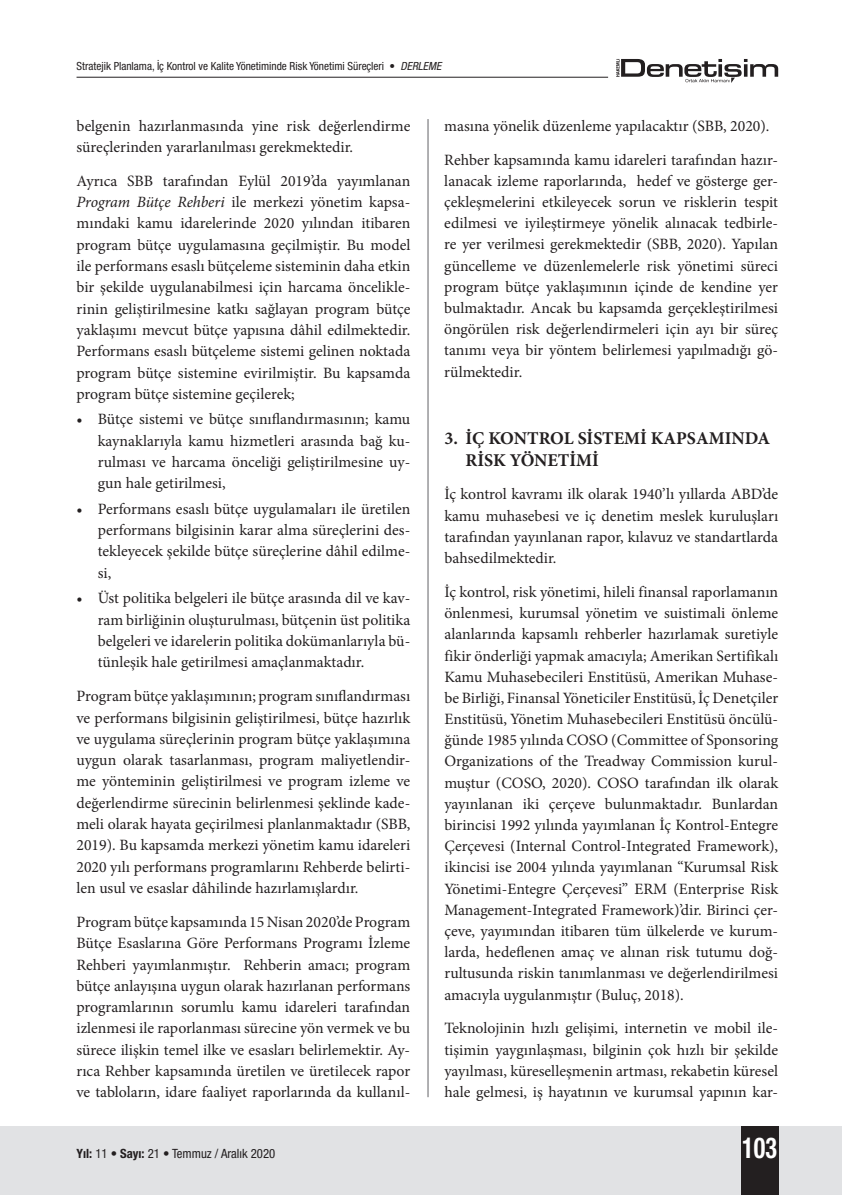
<style>
.page{position:relative;width:842px;height:1195px;background:#fff}
.page>*{position:absolute;margin:0;border:0;box-sizing:border-box;transform-origin:0 0}
.t1{font:700 condensed 28.8px "Helvetica Neue LT Pro";color:#fff;scale:.83 1}
.t2{font:700 18px/21.1px "Minion Pro";color:#231f20}
.t3{font:15.75px/21.3px "Minion Pro";color:#231f20;text-align:justify}
.t4{font:condensed 12.75px "Helvetica Neue LT Pro";color:#231f20}
.t5{font:condensed 11.25px "Helvetica Neue LT Pro";color:#231f20}
.s1{font-style:italic}
.s2{font-weight:700}
</style>
<div class="page">
<hr style="left:428px;top:119px;width:1px;height:978px;background:#636366">
<hr style="left:77px;top:77px;width:531px;height:1px;background:#231f20">
<svg style="left:616px;top:59px;width:162px;height:24px"></svg>
<div style="left:0;top:1127px;width:842px;height:68px;background:#e1e2e4"></div>
<div style="left:741px;top:1127px;width:37px;height:68px;background:#231f20"></div>
<p class="t5" style="left:77px;top:60px;width:366px">Stratejik Planlama, İç Kontrol ve Kalite Yönetiminde Risk Yönetimi Süreçleri • <span class="s1">DERLEME</span></p>
<p class="t3" style="left:77px;top:115px;width:335px">belgenin hazırlanmasında yine risk değerlendirme süreçlerinden yararlanılması gerekmektedir.</p>
<p class="t3" style="left:77px;top:170px;width:335px">Ayrıca SBB tarafından Eylül 2019’da yayımlanan <span class="s1">Program Bütçe Rehberi</span> ile merkezi yönetim kapsa&shy;mındaki kamu idarelerinde 2020 yılından itibaren program bütçe uygulamasına geçilmiştir. Bu model ile performans esaslı bütçeleme sisteminin daha etkin bir şekilde uygulanabilmesi için harcama öncelikle&shy;rinin geliştirilmesine katkı sağlayan program bütçe yaklaşımı mevcut bütçe yapısına dâhil edilmektedir.<br>Performans esaslı bütçeleme sistemi gelinen noktada program bütçe sistemine evirilmiştir. Bu kapsamda program bütçe sistemine geçilerek;</p>
<p class="t3" style="left:98px;top:409px;width:314px;text-indent:-21px">• Bütçe sistemi ve bütçe sınıflandırmasının; kamu kaynaklarıyla kamu hizmetleri arasında bağ ku&shy;rulması ve harcama önceliği geliştirilmesine uy&shy;gun hale getirilmesi,</p>
<p class="t3" style="left:98px;top:498px;width:314px;text-indent:-21px">• Performans esaslı bütçe uygulamaları ile üretilen performans bilgisinin karar alma süreçlerini des&shy;tekleyecek şekilde bütçe süreçlerine dâhil edilme&shy;si,</p>
<p class="t3" style="left:98px;top:588px;width:314px;text-indent:-21px">• Üst politika belgeleri ile bütçe arasında dil ve kav&shy;ram birliğinin oluşturulması, bütçenin üst politika belgeleri ve idarelerin politika dokümanlarıyla bü&shy;tünleşik hale getirilmesi amaçlanmaktadır.</p>
<p class="t3" style="left:76px;top:686px;width:335px">Program bütçe yaklaşımının; program sınıflandırması ve performans bilgisinin geliştirilmesi, bütçe hazırlık ve uygulama süreçlerinin program bütçe yaklaşımına uygun olarak tasarlanması, program maliyetlendir&shy;me yönteminin geliştirilmesi ve program izleme ve değerlendirme sürecinin belirlenmesi şeklinde kade&shy;meli olarak hayata geçirilmesi planlanmaktadır (SBB, 2019). Bu kapsamda merkezi yönetim kamu idareleri 2020 yılı performans programlarını Rehberde belirti&shy;len usul ve esaslar dâhilinde hazırlamışlardır.</p>
<p class="t3" style="left:76px;top:911px;width:335px">Program bütçe kapsamında 15 Nisan 2020’de Program Bütçe Esaslarına Göre Performans Programı İzleme Rehberi yayımlanmıştır. Rehberin amacı; program bütçe anlayışına uygun olarak hazırlanan performans programlarının sorumlu kamu idareleri tarafından izlenmesi ile raporlanması sürecine yön vermek ve bu sürece ilişkin temel ilke ve esasları belirlemektir. Ay&shy;rıca Rehber kapsamında üretilen ve üretilecek rapor ve tabloların, idare faaliyet raporlarında da kullanıl-</p>
<p class="t3" style="left:444px;top:109px;width:335px;line-height:33.9px">masına yönelik düzenleme yapılacaktır (SBB, 2020).<br>Rehber kapsamında kamu idareleri tarafından hazır-</p>
<p class="t3" style="left:444px;top:170px;width:335px">lanacak izleme raporlarında, hedef ve gösterge ger&shy;çekleşmelerini etkileyecek sorun ve risklerin tespit edilmesi ve iyileştirmeye yönelik alınacak tedbirle&shy;re yer verilmesi gerekmektedir (SBB, 2020). Yapılan güncelleme ve düzenlemelerle risk yönetimi süreci program bütçe yaklaşımının içinde de kendine yer bulmaktadır. Ancak bu kapsamda gerçekleştirilmesi öngörülen risk değerlendirmeleri için ayı bir süreç tanımı veya bir yöntem belirlemesi yapılmadığı gö&shy;rülmektedir.</p>
<p class="t2" style="left:466px;top:428px;width:306px;text-indent:-21px">3. İÇ KONTROL SİSTEMİ KAPSAMINDA<br>RİSK YÖNETİMİ</p>
<p class="t3" style="left:444px;top:484px;width:335px">İç kontrol kavramı ilk olarak 1940’lı yıllarda ABD’de kamu muhasebesi ve iç denetim meslek kuruluşları tarafından yayınlanan rapor, kılavuz ve standartlarda bahsedilmektedir.</p>
<p class="t3" style="left:444px;top:581px;width:335px">İç kontrol, risk yönetimi, hileli finansal raporlamanın önlenmesi, kurumsal yönetim ve suistimali önleme alanlarında kapsamlı rehberler hazırlamak suretiyle fikir önderliği yapmak amacıyla; Amerikan Sertifikalı Kamu Muhasebecileri Enstitüsü, Amerikan Muhase&shy;be Birliği, Finansal Yöneticiler Enstitüsü, İç Denetçiler Enstitüsü, Yönetim Muhasebecileri Enstitüsü öncülü&shy;ğünde 1985 yılında COSO (Committee of Sponsoring Organizations of the Treadway Commission kurul&shy;muştur (COSO, 2020). COSO tarafından ilk olarak yayınlanan iki çerçeve bulunmaktadır. Bunlardan birincisi 1992 yılında yayımlanan İç Kontrol-Entegre Çerçevesi (Internal Control-Integrated Framework), ikincisi ise 2004 yılında yayımlanan “Kurumsal Risk Yönetimi-Entegre Çerçevesi” ERM (Enterprise Risk Management-Integrated Framework)’dir. Birinci çer&shy;çeve, yayımından itibaren tüm ülkelerde ve kurum&shy;larda, hedeflenen amaç ve alınan risk tutumu doğ&shy;rultusunda riskin tanımlanması ve değerlendirilmesi amacıyla uygulanmıştır (Buluç, 2018).</p>
<p class="t3" style="left:444px;top:1018px;width:335px">Teknolojinin hızlı gelişimi, internetin ve mobil ile&shy;tişimin yaygınlaşması, bilginin çok hızlı bir şekilde yayılması, küreselleşmenin artması, rekabetin küresel hale gelmesi, iş hayatının ve kurumsal yapının kar-</p>
<p class="t4" style="left:77px;top:1145px;width:200px"><span class="s2">Yıl:</span> 11 <span class="s2">• Sayı:</span> 21 <span class="s2">•</span> Temmuz / Aralık 2020</p>
<h1 class="t1" style="left:742px;top:1130px;width:43px">103</h1>
</div>
